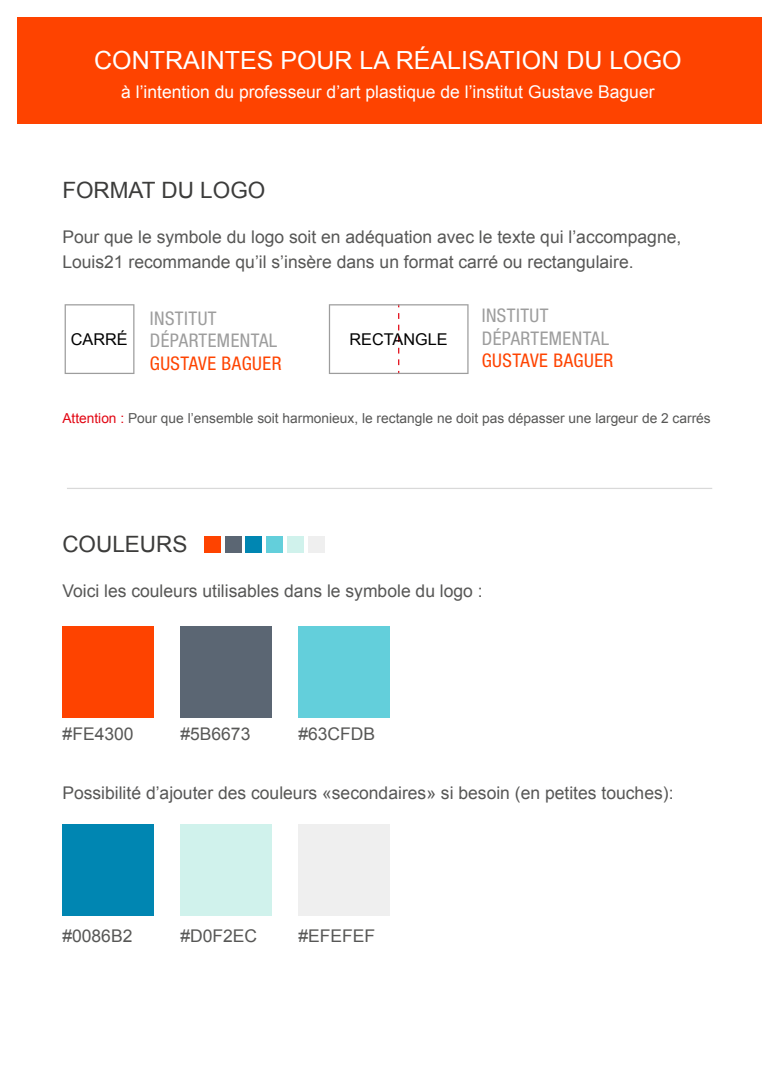
<style>
.page{position:relative;width:780px;height:1088px;background:#fff}
.page>*{position:absolute;margin:0;border:0;box-sizing:border-box;transform-origin:0 0}
.t1{font:25px "Arial";color:#fff}
.t2{font:22.5px "Arial";color:#3c3c3b}
.t3{font:condensed 18.88px/22.6px "Helvetica Neue LT Std";letter-spacing:.025em;color:#9d9d9d}
.t4{font:condensed 18.88px "Helvetica Neue LT Std";letter-spacing:.025em;color:#fe4300}
.t5{font:17.5px/25px "Arial";color:#575756}
.t6{font:17.5px "Arial";color:#fff}
.t7{font:16.25px "Arial";color:#000}
.t8{font:13.75px "Arial";color:#575756}
.s1{color:#e20613}
</style>
<div class="page">
<svg style="left:65px;top:304px;width:69px;height:70px"></svg>
<div style="left:62px;top:626px;width:92px;height:92px;background:#fe4300"></div>
<div style="left:18px;top:18px;width:744px;height:106px;background:#fe4300"></div>
<svg style="left:329px;top:304px;width:139px;height:70px"></svg>
<hr style="left:67px;top:488px;width:645px;height:1px;background:#d9d9d9">
<div style="left:62px;top:824px;width:92px;height:92px;background:#0086b2"></div>
<div style="left:180px;top:824px;width:92px;height:92px;background:#d0f2ec"></div>
<div style="left:298px;top:824px;width:92px;height:92px;background:#efefef"></div>
<div style="left:180px;top:626px;width:92px;height:92px;background:#5b6673"></div>
<div style="left:298px;top:626px;width:92px;height:92px;background:#63cfdb"></div>
<div style="left:204px;top:536px;width:16px;height:16px;background:#fe4300"></div>
<div style="left:246px;top:536px;width:16px;height:16px;background:#0086b2"></div>
<div style="left:287px;top:536px;width:17px;height:16px;background:#d0f2ec"></div>
<div style="left:308px;top:536px;width:17px;height:16px;background:#efefef"></div>
<div style="left:225px;top:536px;width:16px;height:16px;background:#5b6673"></div>
<div style="left:266px;top:536px;width:17px;height:16px;background:#63cfdb"></div>
<h1 class="t1" style="left:94px;top:44px;width:589px">CONTRAINTES POUR LA RÉALISATION DU LOGO</h1>
<p class="t6" style="left:121px;top:81px;width:535px">à l’intention du professeur d’art plastique de l’institut Gustave Baguer</p>
<p class="t2" style="left:62px;top:175px;width:204px">FORMAT DU LOGO</p>
<p class="t5" style="left:62px;top:224px;width:620px">Pour que le symbole du logo soit en adéquation avec le texte qui l’accompagne,<br>Louis21 recommande qu’il s’insère dans un format carré ou rectangulaire.</p>
<p class="t3" style="left:150px;top:307px;width:129px">INSTITUT<br>DÉPARTEMENTAL</p>
<p class="t4" style="left:150px;top:352px;width:133px">GUSTAVE BAGUER</p>
<p class="t7" style="left:71px;top:329px;width:58px">CARRÉ</p>
<p class="t7" style="left:349px;top:329px;width:100px">RECTANGLE</p>
<p class="t3" style="left:481px;top:304px;width:129px">INSTITUT<br>DÉPARTEMENTAL</p>
<p class="t4" style="left:481px;top:350px;width:133px">GUSTAVE BAGUER</p>
<p class="t8" style="left:62px;top:410px;width:650px"><span class="s1">Attention :</span> Pour que l’ensemble soit harmonieux, le rectangle ne doit pas dépasser une largeur de 2 carrés</p>
<p class="t2" style="left:62px;top:529px;width:127px">COULEURS</p>
<p class="t5" style="left:62px;top:579px;width:422px">Voici les couleurs utilisables dans le symbole du logo :</p>
<p class="t5" style="left:63px;top:722px;width:73px">#FE4300</p>
<p class="t5" style="left:180px;top:722px;width:72px">#5B6673</p>
<p class="t5" style="left:298px;top:722px;width:78px">#63CFDB</p>
<p class="t5" style="left:62px;top:781px;width:612px">Possibilité d’ajouter des couleurs «secondaires» si besoin (en petites touches):</p>
<p class="t5" style="left:62px;top:923px;width:72px">#0086B2</p>
<p class="t5" style="left:180px;top:923px;width:78px">#D0F2EC</p>
<p class="t5" style="left:298px;top:923px;width:78px">#EFEFEF</p>
</div>
